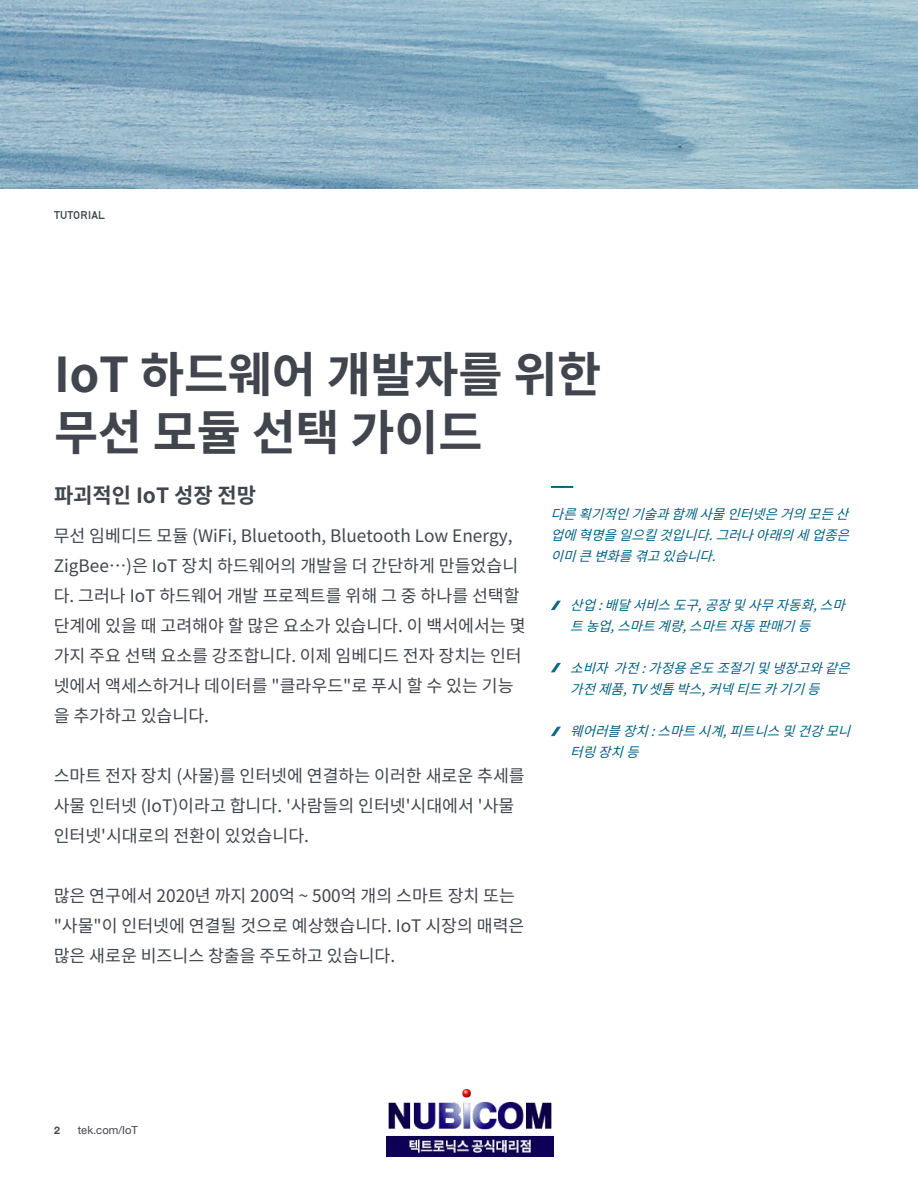
<style>
.page{position:relative;width:918px;height:1188px;background:#fff}
.page>*{position:absolute;margin:0;border:0;box-sizing:border-box;transform-origin:0 0}
.IOT__Introduction{font:700 48px/57.6px "Noto Sans CJ Kkr";letter-spacing:-.005em;color:#41464e}
.IOT__Heading_1{font:700 21px "Noto Sans CJ Kkr";color:#41464e}
.IOT__Heading_1-2{font:17.25px/30px "Noto Sans CJ Kkr";color:#41464e}
.IOT__Sidebar__bullet{font:italic 13.5px/21px "Noto Sans CJ Kkr";color:#006181}
.IOT__Sidebar__body{font:italic 13.5px/28.5px "Noto Sans CJ Kkr";color:#006181}
.t1{font:11.25px "Helvetica Neue";color:#41464e}
.t2{font:11.25px "Neubau Grotesk Fet";letter-spacing:.02em;color:#41464e}
.t3{font:700 10.5px "Helvetica Neue";color:#41464e}
.s1{font-style:normal}
</style>
<div class="page">
<svg style="left:551px;top:601px;width:10px;height:9px"></svg>
<svg style="left:551px;top:663px;width:10px;height:9px"></svg>
<svg style="left:551px;top:727px;width:10px;height:9px"></svg>
<img style="left:0;top:0;width:918px;height:189px">
<img style="left:387px;top:1090px;width:167px;height:66px">
<p class="t2" style="left:54px;top:208px;width:52px">TUTORIAL</p>
<p class="IOT__Introduction" style="left:54px;top:347px;width:549px">IoT 하드웨어 개발자를 위한 무선 모듈 선택 가이드</p>
<p class="IOT__Sidebar__body" style="left:551px;top:472px;width:309px"><span class="s1">—— </span>다른획기적인기술과함께사물인터넷은거의모든산</p>
<p class="IOT__Sidebar__body" style="left:551px;top:525px;width:310px;line-height:21px">업에혁명을일으킬것입니다.그러나아래의세업종은 이미큰변화를겪고있습니다.</p>
<p class="IOT__Sidebar__bullet" style="left:570px;top:595px;width:286px">산업:배달서비스도구,공장및사무자동화,스마 트농업,스마트계량,스마트자동판매기등</p>
<p class="IOT__Sidebar__bullet" style="left:570px;top:658px;width:291px">소비자가전:가정용온도조절기및냉장고와같은 가전제품,TV셋톱박스,커넥티드카기기등</p>
<p class="IOT__Sidebar__bullet" style="left:570px;top:720px;width:292px">웨어러블장치:스마트시계,피트니스및건강모니 터링장치등</p>
<p class="IOT__Heading_1" style="left:54px;top:483px;width:204px">파괴적인 IoT 성장 전망</p>
<p class="IOT__Heading_1-2" style="left:54px;top:521px;width:473px">무선 임베디드 모듈 (WiFi, Bluetooth, Bluetooth Low Energy, ZigBee…)은 IoT 장치 하드웨어의 개발을 더 간단하게 만들었습니 다. 그러나 IoT 하드웨어 개발 프로젝트를 위해 그 중 하나를 선택할 단계에 있을 때 고려해야 할 많은 요소가 있습니다. 이 백서에서는 몇 가지 주요 선택 요소를 강조합니다. 이제 임베디드 전자 장치는 인터 넷에서 액세스하거나 데이터를 "클라우드"로 푸시 할 수 있는 기능 을 추가하고 있습니다.</p>
<p class="IOT__Heading_1-2" style="left:54px;top:761px;width:473px">스마트 전자 장치 (사물)를 인터넷에 연결하는 이러한 새로운 추세를 사물 인터넷 (IoT)이라고 합니다. '사람들의 인터넷'시대에서 '사물 인터넷'시대로의 전환이 있었습니다.</p>
<p class="IOT__Heading_1-2" style="left:54px;top:881px;width:472px">많은 연구에서 2020년 까지 200억 ~ 500억 개의 스마트 장치 또는 "사물"이 인터넷에 연결될 것으로 예상했습니다. IoT 시장의 매력은 많은 새로운 비즈니스 창출을 주도하고 있습니다.</p>
<p class="t3" style="left:54px;top:1124px;width:7px">2</p>
<p class="t1" style="left:78px;top:1123px;width:62px">tek.com/IoT</p>
</div>
